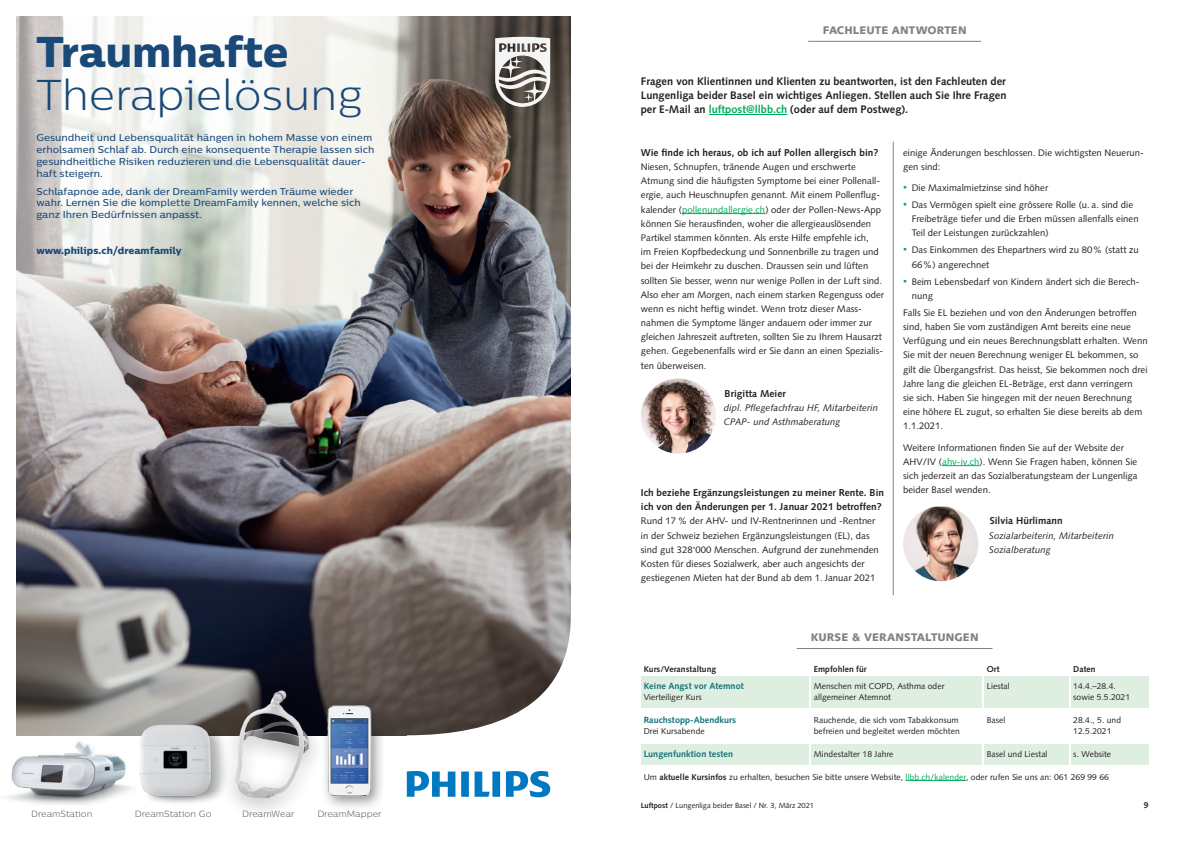
<style>
.page{position:relative;width:1191px;height:842px;background:#fff}
.page>*{position:absolute;margin:0;border:0;box-sizing:border-box;transform-origin:0 0}
.t1{font:300 43px/43px "Centrale Sans";letter-spacing:-.005em;color:#1a4978}
.Lead_11{font:700 11px/14.2px "Syntax";color:#231f20;text-align:justify}
.Rubrikentitel{font:900 11px "Syntax";letter-spacing:.01em;color:#808285}
.Untertitel_10{font:700 10px/14.2px "Syntax";letter-spacing:.005em;color:#231f20}
.t2{font:500 9.9px/11.9px "Centrale Sans";color:#1a4978}
.t3{font:9.9px "Centrale Sans X Bold";color:#1a4978}
.Grundtext_9_5_1st_pa{font:9.5px/14.2px "Syntax";letter-spacing:.005em;color:#231f20}
.Grundtext_9_5_Absatz{font:9.5px/14.2px "Syntax";letter-spacing:.005em;color:#231f20}
.Grundtext_9_5_kursiv{font:italic 9.5px/14.2px "Syntax";letter-spacing:.005em;color:#231f20}
.t4{font:300 9px "Centrale Sans";color:#57585a}
.Kalender_Grundtext_a{font:700 9px "Syntax";letter-spacing:.005em;color:#117078}
.Kalender_Grundtext{font:700 9px "Syntax";letter-spacing:.005em;color:#117078}
.Kalender_Grundtext-2{font:8.5px "Syntax";letter-spacing:.005em;color:#231f20}
.Kalender_Grundtext_a-2{font:8.5px "Syntax";letter-spacing:.005em;color:#231f20}
.Kalender_Header{font:700 8.5px "Syntax";letter-spacing:.005em;color:#231f20}
.t5{font:7.5px "Syntax";color:#231f20}
.s1{font-family:"Centrale Sans X Bold";font-weight:400}
.s2{color:#00ab5b}
.s3{font-size:8px;color:#00ab5b}
.s4{font-weight:700}
</style>
<div class="page">
<hr style="left:893px;top:142px;width:1px;height:453px;background:#808285">
<hr style="left:808px;top:41px;width:173px;height:1px;background:#808285">
<hr style="left:942px;top:465px;width:37px;height:1px;background:#00ab5b">
<img style="left:903px;top:506px;width:75px;height:75px;border-radius:38px">
<hr style="left:682px;top:213px;width:83px;height:1px;background:#00ab5b">
<img style="left:641px;top:378px;width:75px;height:76px;border-radius:38px">
<hr style="left:708px;top:114px;width:79px;height:1px;background:#00ab5b">
<hr style="left:797px;top:648px;width:195px;height:1px;background:#808285">
<div style="left:641px;top:676px;width:507px;height:32px;background:#deefe2"></div>
<div style="left:641px;top:744px;width:507px;height:21px;background:#deefe2"></div>
<hr style="left:905px;top:780px;width:61px;height:1px;background:#00ab5b">
<hr style="left:809px;top:674px;width:2px;height:99px;background:#fff">
<hr style="left:982px;top:674px;width:2px;height:99px;background:#fff">
<hr style="left:1069px;top:674px;width:1px;height:99px;background:#fff">
<img style="left:16px;top:16px;width:555px;height:719px">
<svg style="left:495px;top:37px;width:55px;height:70px"></svg>
<img style="left:5px;top:725px;width:128px;height:80px">
<img style="left:12px;top:742px;width:68px;height:41px">
<img style="left:133px;top:719px;width:86px;height:84px">
<div style="left:219px;top:680px;width:106px;height:139px;background:#231f20;opacity:.35"></div>
<img style="left:226px;top:678px;width:91px;height:124px">
<div style="left:320px;top:698px;width:66px;height:113px;background:#231f20;opacity:.5"></div>
<img style="left:314px;top:696px;width:70px;height:101px">
<svg style="left:407px;top:617px;width:164px;height:181px"></svg>
<svg style="left:407px;top:771px;width:143px;height:26px"></svg>
<p class="t1" style="left:36px;top:30px;width:328px"><span class="s1">Traumhafte<br></span>Therapielösung</p>
<p class="t2" style="left:36px;top:131px;width:340px">Gesundheit und Lebensqualität hängen in hohem Masse von einem erholsamen Schlaf ab. Durch eine konsequente Therapie lassen sich gesundheitliche Risiken reduzieren und die Lebensqualität dauer&shy;haft steigern.</p>
<p class="t2" style="left:36px;top:185px;width:326px">Schlafapnoe ade, dank der DreamFamily werden Träume wieder wahr. Lernen Sie die komplette DreamFamily kennen, welche sich ganz Ihren Bedürfnissen anpasst.</p>
<p class="t3" style="left:36px;top:244px;width:147px">www.philips.ch/dreamfamily</p>
<p class="t4" style="left:31px;top:808px;width:63px">DreamStation</p>
<p class="t4" style="left:135px;top:808px;width:78px">DreamStation Go</p>
<p class="t4" style="left:242px;top:808px;width:54px">DreamWear</p>
<p class="t4" style="left:317px;top:808px;width:66px">DreamMapper</p>
<p class="Rubrikentitel" style="left:822px;top:23px;width:145px">FACHLEUTE ANTWORTEN</p>
<p class="Lead_11" style="left:641px;top:74px;width:367px">Fragen von Klientinnen und Klienten zu beantworten, ist den Fachleuten der Lungenliga beider Basel ein wichtiges Anliegen. Stellen auch Sie Ihre Fragen per E-Mail an <span class="s2">luftpost@llbb.ch</span> (oder auf dem Postweg).</p>
<p class="Untertitel_10" style="left:641px;top:145px;width:239px">Wie finde ich heraus, ob ich auf Pollen allergisch bin?</p>
<p class="Grundtext_9_5_1st_pa" style="left:641px;top:160px;width:245px">Niesen, Schnupfen, tränende Augen und erschwerte Atmung sind die häufigsten Symptome bei einer Pollenall&shy;ergie, auch Heuschnupfen genannt. Mit einem Pollenflug&shy;kalender (<span class="s2">pollenundallergie.ch</span>) oder der Pollen-News-App können Sie herausfinden, woher die allergieauslösenden Partikel stammen könnten. Als erste Hilfe empfehle ich,<br>im Freien Kopfbedeckung und Sonnenbrille zu tragen und bei der Heimkehr zu duschen. Draussen sein und lüften sollten Sie besser, wenn nur wenige Pollen in der Luft sind.<br>Also eher am Morgen, nach einem starken Regenguss oder wenn es nicht heftig windet. Wenn trotz dieser Mass&shy;nahmen die Symptome länger andauern oder immer zur gleichen Jahreszeit auftreten, sollten Sie zu Ihrem Hausarzt gehen. Gegebenenfalls wird er Sie dann an einen Spezialis&shy;ten überweisen.</p>
<p class="Untertitel_10" style="left:724px;top:386px;width:63px">Brigitta Meier</p>
<p class="Grundtext_9_5_kursiv" style="left:724px;top:401px;width:156px">dipl. Pflegefachfrau HF, Mitarbeiterin<br>CPAP- und Asthmaberatung</p>
<p class="Untertitel_10" style="left:641px;top:486px;width:245px">Ich beziehe Ergänzungsleistungen zu meiner Rente. Bin ich von den Änderungen per 1. Januar 2021 betroffen?</p>
<p class="Grundtext_9_5_Absatz" style="left:641px;top:514px;width:239px">Rund 17 % der AHV- und IV-Rentnerinnen und -Rentner in der Schweiz beziehen Ergänzungsleistungen (EL), das sind gut 328‘000 Menschen. Aufgrund der zunehmenden Kosten für dieses Sozialwerk, aber auch angesichts der gestiegenen Mieten hat der Bund ab dem 1. Januar 2021</p>
<p class="Grundtext_9_5_Absatz" style="left:903px;top:145px;width:242px">einige Änderungen beschlossen. Die wichtigsten Neuerun&shy;gen sind:</p>
<p class="Grundtext_9_5_1st_pa" style="left:903px;top:181px;width:147px"><span class="s3">•</span> Die Maximalmietzinse sind höher</p>
<p class="Grundtext_9_5_1st_pa" style="left:911px;top:198px;width:228px;text-indent:-9px"><span class="s3">•</span> Das Vermögen spielt eine grössere Rolle (u. a. sind die<br>Freibeträge tiefer und die Erben müssen allenfalls einen<br>Teil der Leistungen zurückzahlen)</p>
<p class="Grundtext_9_5_1st_pa" style="left:911px;top:243px;width:229px;text-indent:-9px"><span class="s3">•</span> Das Einkommen des Ehepartners wird zu 80% (statt zu<br>66%) angerechnet</p>
<p class="Grundtext_9_5_1st_pa" style="left:911px;top:274px;width:229px;text-indent:-9px"><span class="s3">•</span> Beim Lebensbedarf von Kindern ändert sich die Berech&shy;nung</p>
<p class="Grundtext_9_5_Absatz" style="left:903px;top:305px;width:246px">Falls Sie EL beziehen und von den Änderungen betroffen sind, haben Sie vom zuständigen Amt bereits eine neue Verfügung und ein neues Berechnungsblatt erhalten. Wenn Sie mit der neuen Berechnung weniger EL bekommen, so gilt die Übergangsfrist. Das heisst, Sie bekommen noch drei Jahre lang die gleichen EL-Beträge, erst dann verringern<br>sie sich. Haben Sie hingegen mit der neuen Berechnung eine höhere EL zugut, so erhalten Sie diese bereits ab dem 1.1.2021.</p>
<p class="Grundtext_9_5_Absatz" style="left:903px;top:440px;width:236px">Weitere Informationen finden Sie auf der Website der AHV/IV (<span class="s2">ahv-iv.ch</span>). Wenn Sie Fragen haben, können Sie sich jederzeit an das Sozialberatungsteam der Lungenliga beider Basel wenden.</p>
<p class="Untertitel_10" style="left:989px;top:514px;width:74px">Silvia Hürlimann</p>
<p class="Grundtext_9_5_kursiv" style="left:989px;top:528px;width:126px">Sozialarbeiterin, Mitarbeiterin<br>Sozialberatung</p>
<p class="Rubrikentitel" style="left:810px;top:630px;width:169px">KURSE &amp; VERANSTALTUNGEN</p>
<p class="Kalender_Header" style="left:643px;top:665px;width:74px">Kurs/Veranstaltung</p>
<p class="Kalender_Header" style="left:814px;top:665px;width:54px">Empfohlen für</p>
<p class="Kalender_Header" style="left:986px;top:665px;width:14px">Ort</p>
<p class="Kalender_Header" style="left:1073px;top:665px;width:24px">Daten</p>
<p class="Kalender_Grundtext_a" style="left:643px;top:681px;width:101px">Keine Angst vor Atemnot</p>
<p class="Kalender_Grundtext_a-2" style="left:814px;top:681px;width:132px">Menschen mit COPD, Asthma oder</p>
<p class="Kalender_Grundtext_a-2" style="left:986px;top:681px;width:24px">Liestal</p>
<p class="Kalender_Grundtext_a-2" style="left:1073px;top:681px;width:44px">14.4.–28.4.</p>
<p class="Kalender_Grundtext_a-2" style="left:643px;top:692px;width:60px">Vierteiliger Kurs</p>
<p class="Kalender_Grundtext_a-2" style="left:814px;top:692px;width:79px">allgemeiner Atemnot</p>
<p class="Kalender_Grundtext_a-2" style="left:1073px;top:692px;width:58px">sowie 5.5.2021</p>
<p class="Kalender_Grundtext" style="left:643px;top:715px;width:94px">Rauchstopp-Abendkurs</p>
<p class="Kalender_Grundtext-2" style="left:814px;top:715px;width:146px">Rauchende, die sich vom Tabakkonsum</p>
<p class="Kalender_Grundtext-2" style="left:986px;top:715px;width:20px">Basel</p>
<p class="Kalender_Grundtext-2" style="left:1073px;top:715px;width:49px">28.4., 5. und</p>
<p class="Kalender_Grundtext-2" style="left:643px;top:726px;width:62px">Drei Kursabende</p>
<p class="Kalender_Grundtext-2" style="left:814px;top:726px;width:147px">befreien und begleitet werden möchten</p>
<p class="Kalender_Grundtext-2" style="left:1073px;top:726px;width:40px">12.5.2021</p>
<p class="Kalender_Grundtext_a" style="left:643px;top:749px;width:91px">Lungenfunktion testen</p>
<p class="Kalender_Grundtext_a-2" style="left:814px;top:749px;width:81px">Mindestalter 18 Jahre</p>
<p class="Kalender_Grundtext_a-2" style="left:986px;top:749px;width:62px">Basel und Liestal</p>
<p class="Kalender_Grundtext_a-2" style="left:1073px;top:749px;width:39px">s. Website</p>
<p class="Kalender_Grundtext-2" style="left:643px;top:772px;width:467px">Um <span class="s4">aktuelle Kursinfos</span> zu erhalten, besuchen Sie bitte unsere Website, <span class="s2">llbb.ch/kalender</span>, oder rufen Sie uns an: 061 269 99 66</p>
<p class="t5" style="left:641px;top:801px;width:175px"><span class="s4">Luftpost</span> / Lungenliga beider Basel / Nr. 3, März 2021</p>
<p class="Kalender_Header" style="left:1143px;top:800px;width:6px">9</p>
</div>
